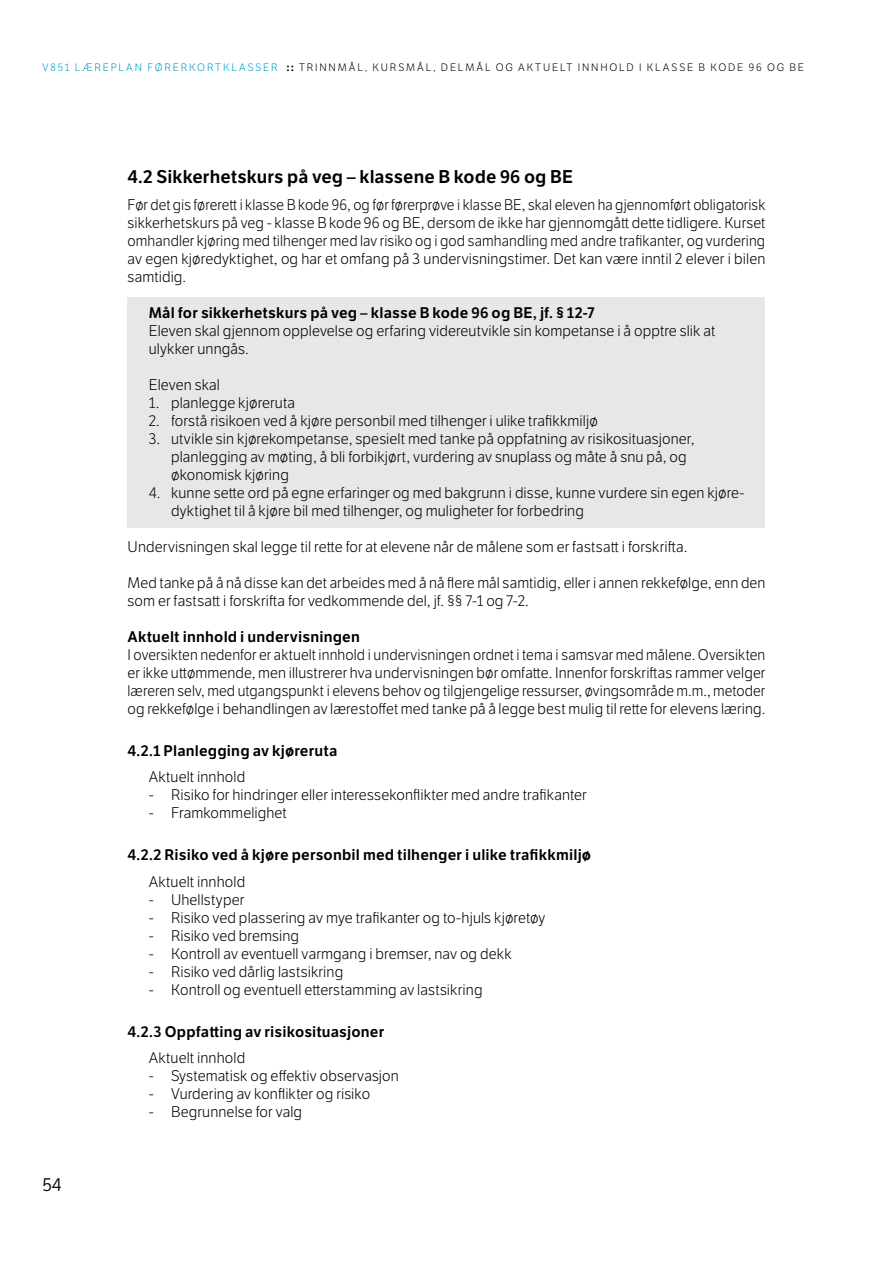
<style>
.page{position:relative;width:893px;height:1263px;background:#fff}
.page>*{position:absolute;margin:0;border:0;box-sizing:border-box;transform-origin:0 0}
.t1{font:600 18px "LFT Etica";color:#000}
.t2{font:18px "LFT Etica";color:#000}
.t3{font:300 15px/18px "LFT Etica";letter-spacing:.01em;color:#000}
.t4{font:300 15px/18px "LFT Etica";letter-spacing:.01em;color:#000;text-align:justify;scale:.96 1}
.t5{font:600 15px "LFT Etica";letter-spacing:.01em;color:#000}
.t6{font:300 10.5px "LFT Etica";letter-spacing:.175em;color:#000}
.s1{color:#009ac6}
.s2{font-weight:700}
</style>
<div class="page">
<div style="left:128px;top:297px;width:637px;height:230px;background:#e6e7e8"></div>
<p class="t6" style="left:43px;top:62px;width:763px"><span class="s1">V851 LÆREPLAN FØRERKORTKLASSER</span> <span class="s2">::</span> TRINNMÅL, KURSMÅL, DELMÅL OG AKTUELT INNHOLD I KLASSE B KODE 96 OG BE</p>
<p class="t2" style="left:43px;top:1174px;width:20px">54</p>
<p class="t1" style="left:128px;top:166px;width:447px">4.2 Sikkerhetskurs på veg – klassene B kode 96 og BE</p>
<p class="t4" style="left:128px;top:196px;width:666px">Før det gis førerett i klasse B kode 96, og før førerprøve i klasse BE, skal eleven ha gjennomført obligatorisk sikkerhetskurs på veg - klasse B kode 96 og BE, dersom de ikke har gjennomgått dette tidligere. Kurset omhandler kjøring med tilhenger med lav risiko og i god samhandling med andre trafikanter, og vurdering av egen kjøredyktighet, og har et omfang på 3 undervisningstimer. Det kan være inntil 2 elever i bilen samtidig.</p>
<p class="t5" style="left:149px;top:303px;width:447px">Mål for sikkerhetskurs på veg – klasse B kode 96 og BE, jf. § 12-7</p>
<p class="t3" style="left:149px;top:322px;width:568px">Eleven skal gjennom opplevelse og erfaring videreutvikle sin kompetanse i å opptre slik at ulykker unngås.</p>
<p class="t3" style="left:149px;top:376px;width:73px">Eleven skal</p>
<p class="t3" style="left:149px;top:394px;width:148px">1. planlegge kjøreruta</p>
<p class="t3" style="left:149px;top:412px;width:450px">2. forstå risikoen ved å kjøre personbil med tilhenger i ulike trafikkmiljø</p>
<p class="t3" style="left:171px;top:430px;width:525px;text-indent:-22px">3. utvikle sin kjørekompetanse, spesielt med tanke på oppfatning av risikosituasjoner, planlegging av møting, å bli forbikjørt, vurdering av snuplass og måte å snu på, og økonomisk kjøring</p>
<p class="t3" style="left:171px;top:484px;width:575px;text-indent:-22px">4. kunne sette ord på egne erfaringer og med bakgrunn i disse, kunne vurdere sin egen kjøre&shy;dyktighet til å kjøre bil med tilhenger, og muligheter for forbedring</p>
<p class="t3" style="left:128px;top:538px;width:561px">Undervisningen skal legge til rette for at elevene når de målene som er fastsatt i forskrifta.</p>
<p class="t3" style="left:128px;top:574px;width:639px">Med tanke på å nå disse kan det arbeides med å nå flere mål samtidig, eller i annen rekkefølge, enn den som er fastsatt i forskrifta for vedkommende del, jf. §§ 7-1 og 7-2.</p>
<p class="t5" style="left:128px;top:627px;width:234px">Aktuelt innhold i undervisningen</p>
<p class="t3" style="left:128px;top:646px;width:639px;text-align:justify">I oversikten nedenfor er aktuelt innhold i undervisningen ordnet i tema i samsvar med målene. Oversikten er ikke uttømmende, men illustrerer hva undervisningen bør omfatte. Innenfor forskriftas rammer velger læreren selv, med utgangspunkt i elevens behov og tilgjengelige ressurser, øvingsområde m.m., metoder og rekkefølge i behandlingen av lærestoffet med tanke på å legge best mulig til rette for elevens læring.</p>
<p class="t5" style="left:128px;top:741px;width:211px">4.2.1 Planlegging av kjøreruta</p>
<p class="t3" style="left:149px;top:768px;width:98px">Aktuelt innhold</p>
<p class="t3" style="left:149px;top:786px;width:439px">- Risiko for hindringer eller interessekonflikter med andre trafikanter</p>
<p class="t3" style="left:149px;top:804px;width:139px">- Framkommelighet</p>
<p class="t5" style="left:128px;top:846px;width:465px">4.2.2 Risiko ved å kjøre personbil med tilhenger i ulike trafikkmiljø</p>
<p class="t3" style="left:149px;top:873px;width:98px">Aktuelt innhold</p>
<p class="t3" style="left:149px;top:891px;width:97px">- Uhellstyper</p>
<p class="t3" style="left:149px;top:909px;width:398px">- Risiko ved plassering av mye trafikanter og to-hjuls kjøretøy</p>
<p class="t3" style="left:149px;top:927px;width:152px">- Risiko ved bremsing</p>
<p class="t3" style="left:149px;top:945px;width:365px">- Kontroll av eventuell varmgang i bremser, nav og dekk</p>
<p class="t3" style="left:149px;top:963px;width:196px">- Risiko ved dårlig lastsikring</p>
<p class="t3" style="left:149px;top:981px;width:335px">- Kontroll og eventuell etterstamming av lastsikring</p>
<p class="t5" style="left:128px;top:1022px;width:258px">4.2.3 Oppfatting av risikosituasjoner</p>
<p class="t3" style="left:149px;top:1049px;width:98px">Aktuelt innhold</p>
<p class="t3" style="left:149px;top:1067px;width:252px">- Systematisk og effektiv observasjon</p>
<p class="t3" style="left:149px;top:1085px;width:223px">- Vurdering av konflikter og risiko</p>
<p class="t3" style="left:149px;top:1103px;width:155px">- Begrunnelse for valg</p>
</div>
